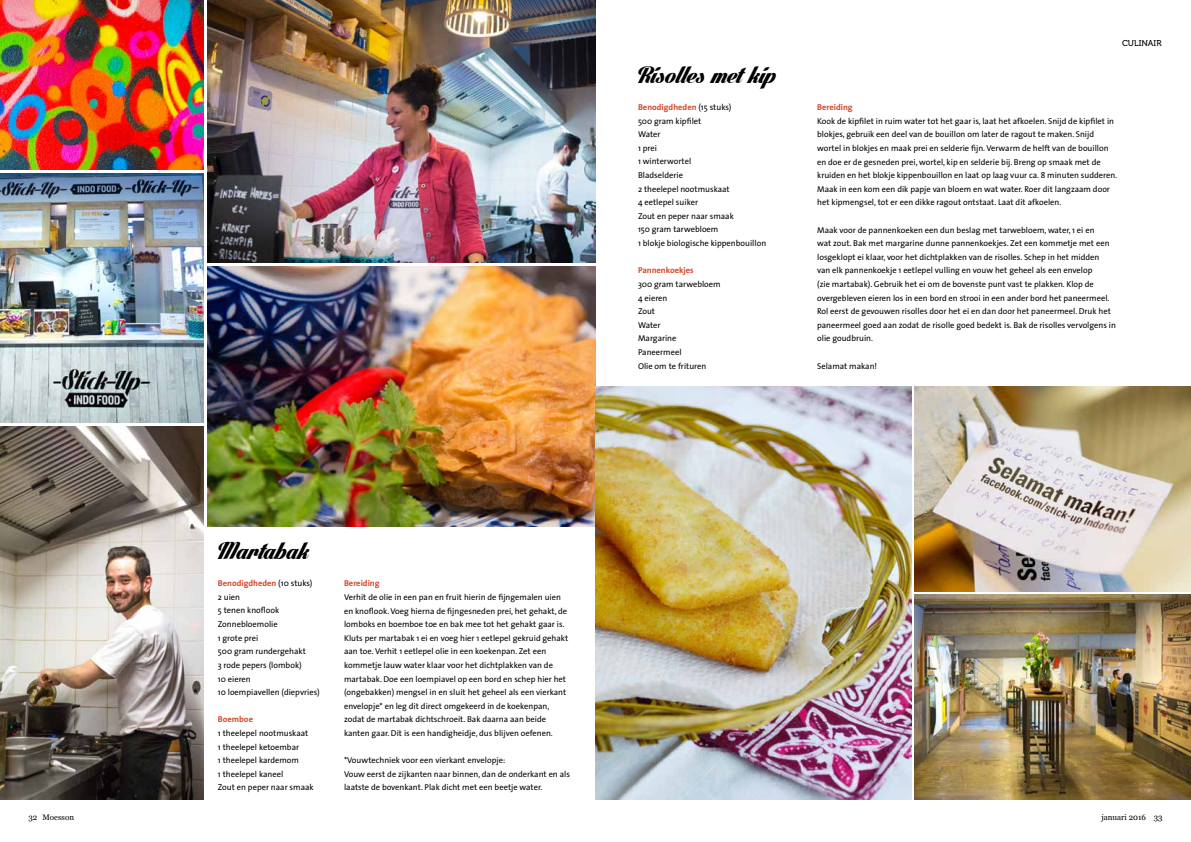
<style>
.page{position:relative;width:1191px;height:842px;background:#fff}
.page>*{position:absolute;margin:0;border:0;box-sizing:border-box;transform-origin:0 0}
.t1{font:25px "Lighthouse Personal Use";color:#000}
.t2{font:8.5px/13.6px "The Sans";color:#000}
.t3{font:700 8.5px "The Sans";color:#d24727}
.t4{font:8.5px "Museo 500";color:#000}
.t5{font:8px "Georgia";color:#000}
.s1{font-weight:700;color:#d24727}
</style>
<div class="page">
<img style="left:207px;top:267px;width:388px;height:260px">
<img style="left:914px;top:386px;width:277px;height:205px">
<img style="left:914px;top:594px;width:277px;height:205px">
<img style="left:207px;top:0;width:388px;height:263px">
<img style="left:0;top:0;width:203px;height:170px">
<img style="left:0;top:173px;width:203px;height:249px">
<img style="left:0;top:426px;width:203px;height:373px">
<img style="left:595px;top:386px;width:316px;height:413px">
<h1 class="t1" style="left:638px;top:60px;width:139px">Risolles met kip</h1>
<p class="t2" style="left:638px;top:100px;width:130px"><span class="s1">Benodigdheden</span> (15 stuks)<br>500 gram kipfilet<br>Water<br>1 prei<br>1 winterwortel<br>Bladselderie<br>2 theelepel nootmuskaat<br>4 eetlepel suiker<br>Zout en peper naar smaak<br>150 gram tarwebloem<br>1 blokje biologische kippenbouillon</p>
<p class="t3" style="left:638px;top:263px;width:57px">Pannenkoekjes</p>
<p class="t2" style="left:638px;top:277px;width:84px">300 gram tarwebloem<br>4 eieren<br>Zout<br>Water<br>Margarine<br>Paneermeel<br>Olie om te frituren</p>
<p class="t4" style="left:1122px;top:39px;width:7px">CULIN</p>
<p class="t4" style="left:1148px;top:39px;width:15px">AIR</p>
<p class="t3" style="left:817px;top:100px;width:37px">Bereiding</p>
<p class="t2" style="left:817px;top:114px;width:301px">Kook de kipfilet in ruim water tot het gaar is, laat het afkoelen. Snijd de kipfilet in blokjes, gebruik een deel van de bouillon om later de ragout te maken. Snijd wortel in blokjes en maak prei en selderie fijn. Verwarm de helft van de bouillon en doe er de gesneden prei, wortel, kip en selderie bij. Breng op smaak met de kruiden en het blokje kippenbouillon en laat op laag vuur ca. 8 minuten sudderen.<br>Maak in een kom een dik papje van bloem en wat water. Roer dit langzaam door het kipmengsel, tot er een dikke ragout ontstaat. Laat dit afkoelen.</p>
<p class="t2" style="left:817px;top:223px;width:300px">Maak voor de pannenkoeken een dun beslag met tarwebloem, water, 1 ei en<br>wat zout. Bak met margarine dunne pannenkoekjes. Zet een kommetje met een losgeklopt ei klaar, voor het dichtplakken van de risolles. Schep in het midden<br>van elk pannenkoekje 1 eetlepel vulling en vouw het geheel als een envelop<br>(zie martabak). Gebruik het ei om de bovenste punt vast te plakken. Klop de overgebleven eieren los in een bord en strooi in een ander bord het paneermeel.<br>Rol eerst de gevouwen risolles door het ei en dan door het paneermeel. Druk het paneermeel goed aan zodat de risolle goed bedekt is. Bak de risolles vervolgens in olie goudbruin.</p>
<p class="t2" style="left:817px;top:359px;width:61px">Selamat makan!</p>
<h1 class="t1" style="left:218px;top:536px;width:92px">Martabak</h1>
<p class="t2" style="left:218px;top:576px;width:103px"><span class="s1">Benodigdheden</span> (10 stuks)<br>2 uien<br>5 tenen knoflook<br>Zonnebloemolie<br>1 grote prei<br>500 gram rundergehakt<br>3 rode pepers (lombok)<br>10 eieren<br>10 loempiavellen (diepvries)</p>
<p class="t3" style="left:218px;top:712px;width:37px">Boemboe</p>
<p class="t2" style="left:218px;top:726px;width:97px">1 theelepel nootmuskaat<br>1 theelepel ketoembar<br>1 theelepel kardemom<br>1 theelepel kaneel<br>Zout en peper naar smaak</p>
<p class="t3" style="left:344px;top:576px;width:37px">Bereiding</p>
<p class="t2" style="left:344px;top:590px;width:226px">Verhit de olie in een pan en fruit hierin de fijngemalen uien en knoflook. Voeg hierna de fijngesneden prei, het gehakt, de lomboks en boemboe toe en bak mee tot het gehakt gaar is.<br>Kluts per martabak 1 ei en voeg hier 1 eetlepel gekruid gehakt aan toe. Verhit 1 eetlepel olie in een koekenpan. Zet een kommetje lauw water klaar voor het dichtplakken van de martabak. Doe een loempiavel op een bord en schep hier het (ongebakken) mengsel in en sluit het geheel als een vierkant envelopje* en leg dit direct omgekeerd in de koekenpan, zodat de martabak dichtschroeit. Bak daarna aan beide kanten gaar. Dit is een handigheidje, dus blijven oefenen.</p>
<p class="t2" style="left:344px;top:753px;width:227px">*Vouwtechniek voor een vierkant envelopje:<br>Vouw eerst de zijkanten naar binnen, dan de onderkant en als laatste de bovenkant. Plak dicht met een beetje water.</p>
<p class="t5" style="left:28px;top:812px;width:47px">32 Moesson</p>
<p class="t5" style="left:1101px;top:812px;width:63px">januari 2016 33</p>
</div>
